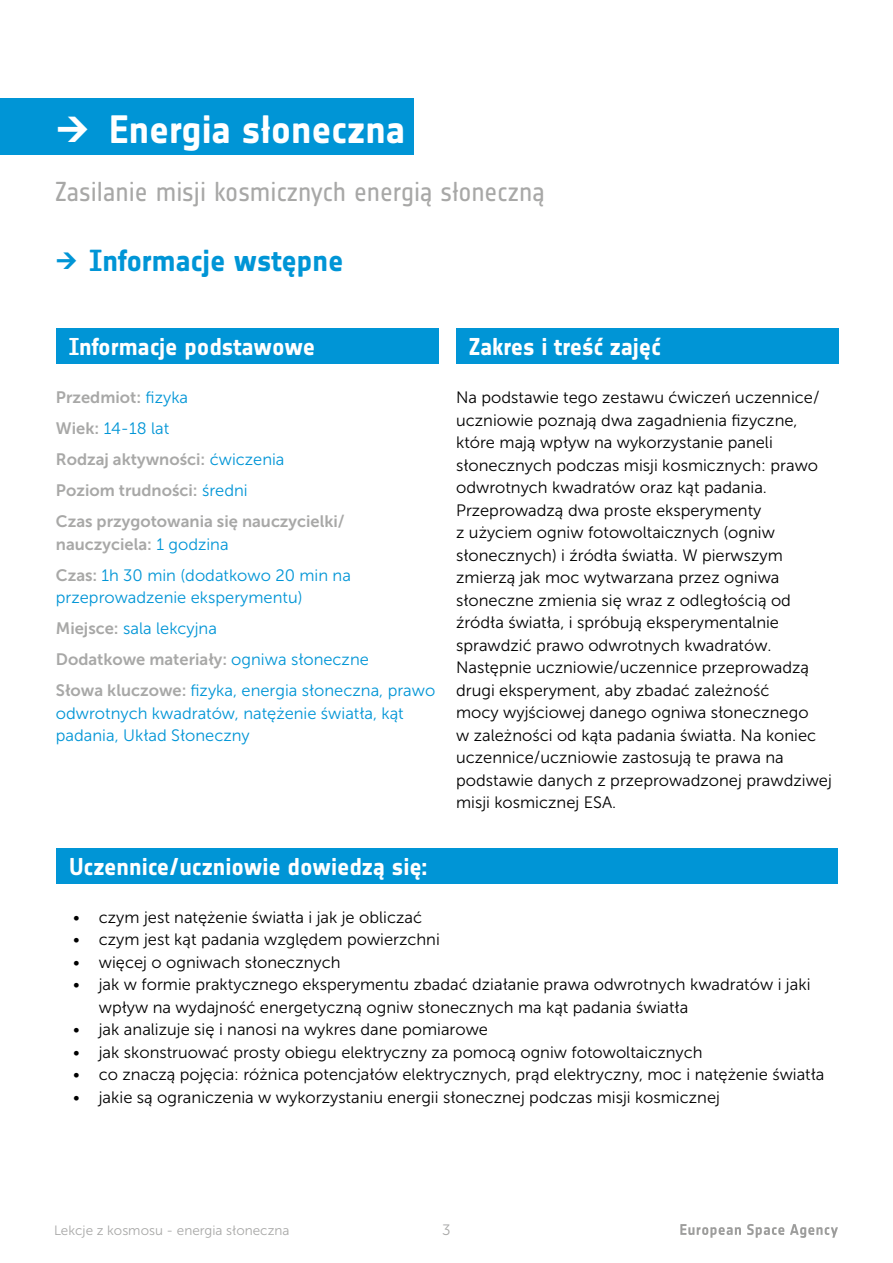
<style>
.page{position:relative;width:893px;height:1263px;background:#fff}
.page>*{position:absolute;margin:0;border:0;box-sizing:border-box;transform-origin:0 0}
.t1{font:700 39px "Notes Esa";letter-spacing:-.005em;color:#fff}
.t2{font:700 30px "Notes Esa";letter-spacing:-.005em;color:#0095d6}
.t3{font:27px "Notes Esa";letter-spacing:-.005em;color:#a8a8a7}
.t4{font:700 24px "Notes Esa";letter-spacing:-.005em;color:#fff}
.t5{font:16.5px/22.5px "Museo Sans 300";color:#000}
.t6{font:16.5px/22.5px "Museo Sans 300";color:#0095d6}
.t7{font:16.5px/31px "Museo Sans 700";color:#a8a8a7}
.t8{font:15px "Museo Sans 300";color:#a8a8a7}
.t9{font:13.5px "Museo Sans 300";color:#a8a8a7}
.s1{font-family:"Museo Sans 300";color:#0095d6}
.s2{font-family:"Museo Sans 700";color:#a8a8a7}
</style>
<div class="page">
<svg style="left:680px;top:1224px;width:158px;height:14px"></svg>
<div style="left:0;top:99px;width:414px;height:56px;background:#0095d6"></div>
<div style="left:56px;top:328px;width:382px;height:36px;background:#0095d6"></div>
<div style="left:456px;top:328px;width:382px;height:36px;background:#0095d6"></div>
<div style="left:56px;top:848px;width:782px;height:36px;background:#0095d6"></div>
<h1 class="t1" style="left:109px;top:106px;width:298px">Energia słoneczna</h1>
<h3 class="t3" style="left:55px;top:175px;width:491px">Zasilanie misji kosmicznych energią słoneczną</h3>
<h2 class="t2" style="left:89px;top:242px;width:256px">Informacje wstępne</h2>
<h3 class="t4" style="left:69px;top:333px;width:248px">Informacje podstawowe</h3>
<p class="t7" style="left:56px;top:382px;width:134px">Przedmiot: <span class="s1">fizyka</span></p>
<p class="t6" style="left:56px;top:417px;width:115px"><span class="s2">Wiek:</span> 14-18 lat</p>
<p class="t7" style="left:56px;top:444px;width:290px">Rodzaj aktywności: <span class="s1">ćwiczenia<br></span>Poziom trudności: <span class="s1">średni<br></span>Czas przygotowania się nauczycielki/</p>
<p class="t7" style="left:56px;top:529px;width:174px">nauczyciela: <span class="s1">1 godzina</span></p>
<p class="t6" style="left:56px;top:564px;width:297px"><span class="s2">Czas:</span> 1h 30 min (dodatkowo 20 min na przeprowadzenie eksperymentu)</p>
<p class="t6" style="left:56px;top:617px;width:163px"><span class="s2">Miejsce:</span> sala lekcyjna</p>
<p class="t7" style="left:56px;top:644px;width:315px">Dodatkowe materiały: <span class="s1">ogniwa słoneczne</span></p>
<p class="t6" style="left:56px;top:679px;width:381px"><span class="s2">Słowa kluczowe:</span> fizyka, energia słoneczna, prawo odwrotnych kwadratów, natężenie światła, kąt padania, Układ Słoneczny</p>
<h3 class="t4" style="left:469px;top:333px;width:193px">Zakres i treść zajęć</h3>
<p class="t5" style="left:456px;top:386px;width:377px">Na podstawie tego zestawu ćwiczeń uczennice/ uczniowie poznają dwa zagadnienia fizyczne, które mają wpływ na wykorzystanie paneli słonecznych podczas misji kosmicznych: prawo odwrotnych kwadratów oraz kąt padania.<br>Przeprowadzą dwa proste eksperymenty<br>z użyciem ogniw fotowoltaicznych (ogniw słonecznych) i źródła światła. W pierwszym zmierzą jak moc wytwarzana przez ogniwa słoneczne zmienia się wraz z odległością od źródła światła, i spróbują eksperymentalnie sprawdzić prawo odwrotnych kwadratów.<br>Następnie uczniowie/uczennice przeprowadzą drugi eksperyment, aby zbadać zależność<br>mocy wyjściowej danego ogniwa słonecznego<br>w zależności od kąta padania światła. Na koniec uczennice/uczniowie zastosują te prawa na podstawie danych z przeprowadzonej prawdziwej misji kosmicznej ESA.</p>
<h3 class="t4" style="left:69px;top:852px;width:360px">Uczennice/uczniowie dowiedzą się:</h3>
<p class="t5" style="left:73px;top:906px;width:350px">• czym jest natężenie światła i jak je obliczać</p>
<p class="t5" style="left:73px;top:928px;width:368px">• czym jest kąt padania względem powierzchni</p>
<p class="t5" style="left:73px;top:951px;width:269px">• więcej o ogniwach słonecznych</p>
<p class="t5" style="left:99px;top:973px;width:713px;text-indent:-26px">• jak w formie praktycznego eksperymentu zbadać działanie prawa odwrotnych kwadratów i jaki wpływ na wydajność energetyczną ogniw słonecznych ma kąt padania światła</p>
<p class="t5" style="left:73px;top:1018px;width:416px">• jak analizuje się i nanosi na wykres dane pomiarowe</p>
<p class="t5" style="left:73px;top:1041px;width:631px">• jak skonstruować prosty obiegu elektryczny za pomocą ogniw fotowoltaicznych</p>
<p class="t5" style="left:73px;top:1063px;width:753px">• co znaczą pojęcia: różnica potencjałów elektrycznych, prąd elektryczny, moc i natężenie światła</p>
<p class="t5" style="left:73px;top:1086px;width:648px">• jakie są ograniczenia w wykorzystaniu energii słonecznej podczas misji kosmicznej</p>
<p class="t9" style="left:54px;top:1223px;width:237px">Lekcje z kosmosu - energia słoneczna</p>
<p class="t8" style="left:442px;top:1222px;width:10px">3</p>
</div>
